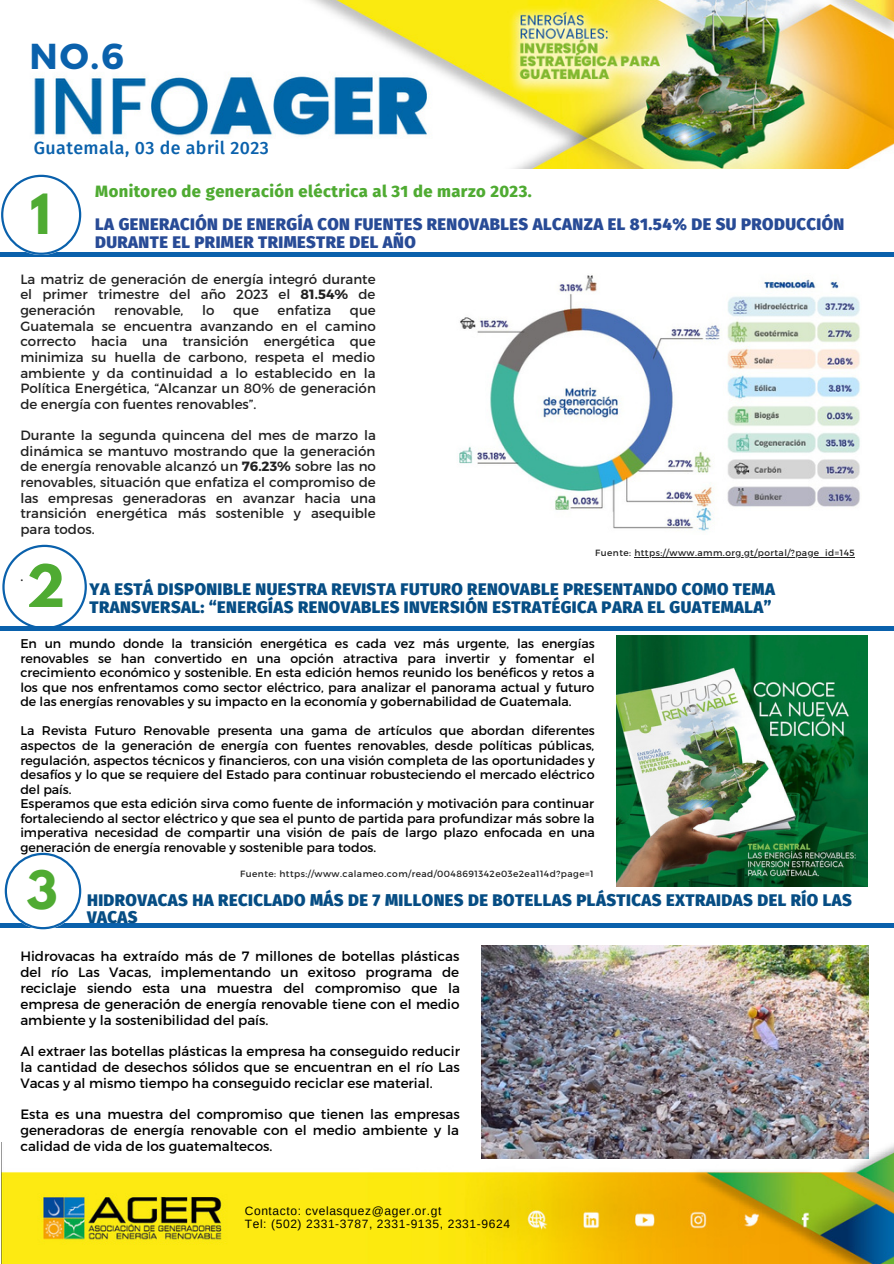
<style>
.page{position:relative;width:894px;height:1264px;background:#fff}
.page>*{position:absolute;margin:0;border:0;box-sizing:border-box;transform-origin:0 0}
.t1{font:700 51.75px "League Spartan";color:#4fab32}
.t2{font:700 49.05px "League Spartan";color:#4fab32}
.t3{font:700 46.8px "League Spartan";color:#4fab32}
.t4{font:700 36px "Montserrat";color:#0a61ac}
.t5{font:500 17.7px "Fira Sans";letter-spacing:.025em;color:#0a61ac}
.t6{font:900 16.5px/18px "Fira Sans";letter-spacing:.025em;color:#064d84}
.t7{font:900 16.5px/18px "Fira Sans";letter-spacing:.025em;color:#284b96}
.t8{font:800 16.5px "Fira Sans";letter-spacing:.025em;color:#4fab32}
.t9{font:13.5px/15.8px "Montserrat";color:#000;text-align:justify}
.t10{font:13.35px/15.6px "Montserrat";color:#222;text-align:justify}
.t11{font:12.6px/14.5px "Montserrat";color:#000;text-align:justify}
.t12{font:12px/13px "Arimo";letter-spacing:.05em;color:#000}
.t13{font:9px "Montserrat";letter-spacing:.05em;color:#222}
.s1{font-weight:700}
</style>
<div class="page">
<hr style="left:0;top:252px;width:893px;height:4px;background:#0a61ac">
<svg style="left:1px;top:175px;width:80px;height:80px"></svg>
<svg style="left:2px;top:544px;width:85px;height:82px"></svg>
<div style="left:0;top:923px;width:893px;height:5px;background:#0a61ac"></div>
<svg style="left:5px;top:852px;width:76px;height:77px"></svg>
<img style="left:34px;top:0;width:859px;height:168px">
<div style="left:0;top:626px;width:893px;height:5px;background:#0a61ac"></div>
<img style="left:1px;top:1142px;width:892px;height:121px">
<img style="left:616px;top:635px;width:251px;height:251px">
<img style="left:481px;top:945px;width:386px;height:213px">
<img style="left:459px;top:275px;width:401px;height:256px">
<hr style="left:634px;top:556px;width:220px;height:1px;background:#222">
<h3 class="t4" style="left:29px;top:33px;width:96px">NO.6</h3>
<h3 class="t5" style="left:34px;top:137px;width:237px">Guatemala, 03 de abril 2023</h3>
<h3 class="t8" style="left:95px;top:182px;width:438px">Monitoreo de generación eléctrica al 31 de marzo 2023.</h3>
<h3 class="t7" style="left:95px;top:215px;width:750px">LA GENERACIÓN DE ENERGÍA CON FUENTES RENOVABLES ALCANZA EL 81.54% DE SU PRODUCCIÓN<br>DURANTE EL PRIMER TRIMESTRE DEL AÑO</h3>
<h2 class="t2" style="left:30px;top:189px;width:22px">1</h2>
<p class="t10" style="left:20px;top:270px;width:356px">La matriz de generación de energía integró durante el primer trimestre del año 2023 el <span class="s1">81.54%</span> de generación</p>
<p class="t10" style="left:114px;top:302px;width:71px">renovable,</p>
<p class="t10" style="left:202px;top:302px;width:14px">lo</p>
<p class="t10" style="left:233px;top:302px;width:27px">que</p>
<p class="t10" style="left:277px;top:302px;width:55px">enfatiza</p>
<p class="t10" style="left:20px;top:302px;width:357px;text-indent:329px">que Guatemala se encuentra avanzando en el camino correcto hacia una transición energética que minimiza su huella de carbono, respeta el medio ambiente y da continuidad a lo establecido en la Política Energética, “Alcanzar un 80% de generación de energía con fuentes renovables”.</p>
<p class="t10" style="left:20px;top:427px;width:357px">Durante la segunda quincena del mes de marzo la dinámica se mantuvo mostrando que la generación de energía renovable alcanzó un <span class="s1">76.23%</span> sobre las no renovables, situación que enfatiza el compromiso de las empresas generadoras en avanzar hacia una transición energética más sostenible y asequible para todos.</p>
<p class="t13" style="left:595px;top:547px;width:261px">Fuente: https://www.amm.org.gt/portal/?page_id=145</p>
<h1 class="t1" style="left:26px;top:560px;width:40px">2</h1>
<h3 class="t6" style="left:89px;top:580px;width:686px">YA ESTÁ DISPONIBLE NUESTRA REVISTA FUTURO RENOVABLE PRESENTANDO COMO TEMA<br>TRANSVERSAL: “ENERGÍAS RENOVABLES INVERSIÓN ESTRATÉGICA PARA EL GUATEMALA”</h3>
<p class="t11" style="left:20px;top:635px;width:576px">En un mundo donde la transición energética es cada vez más urgente, las energías renovables se han convertido en una opción atractiva para invertir y fomentar el crecimiento económico y sostenible. En esta edición hemos reunido los benéficos y retos a los que nos enfrentamos como sector eléctrico, para analizar el panorama actual y futuro de las energías renovables y su impacto en la economía y gobernabilidad de Guatemala.</p>
<p class="t11" style="left:20px;top:723px;width:576px;text-align:left">La Revista Futuro Renovable presenta una gama de artículos que abordan diferentes aspectos de la generación de energía con fuentes renovables, desde políticas públicas, regulación, aspectos técnicos y financieros, con una visión completa de las oportunidades y desafíos y lo que se requiere del Estado para continuar robusteciendo el mercado eléctrico del país.<br>Esperamos que esta edición sirva como fuente de información y motivación para continuar fortaleciendo al sector eléctrico y que sea el punto de partida para profundizar más sobre la imperativa necesidad de compartir una visión de país de largo plazo enfocada en una generación de energía renovable y sostenible para todos.</p>
<p class="t10" style="left:20px;top:568px;width:4px">.</p>
<h3 class="t3" style="left:26px;top:867px;width:33px">3</h3>
<p class="t13" style="left:240px;top:867px;width:355px">Fuente: https://www.calameo.com/read/0048691342e03e2ea114d?page=1</p>
<h3 class="t6" style="left:87px;top:891px;width:766px;line-height:17px">HIDROVACAS HA RECICLADO MÁS DE 7 MILLONES DE BOTELLAS PLÁSTICAS EXTRAIDAS DEL RÍO LAS<br>VACAS</h3>
<p class="t9" style="left:20px;top:948px;width:441px">Hidrovacas ha extraído más de 7 millones de botellas plásticas del río Las Vacas, implementando un exitoso programa de reciclaje siendo esta una muestra del compromiso que la empresa de generación de energía renovable tiene con el medio ambiente y la sostenibilidad del país.</p>
<p class="t9" style="left:20px;top:1042px;width:441px">Al extraer las botellas plásticas la empresa ha conseguido reducir la cantidad de desechos sólidos que se encuentran en el río Las Vacas y al mismo tiempo ha conseguido reciclar ese material.</p>
<p class="t9" style="left:20px;top:1105px;width:441px">Esta es una muestra del compromiso que tienen las empresas generadoras de energía renovable con el medio ambiente y la calidad de vida de los guatemaltecos.</p>
<p class="t12" style="left:245px;top:1204px;width:267px">Contacto: cvelasquez@ager.or.gt<br>Tel: (502) 2331-3787, 2331-9135, 2331-9624</p>
</div>
